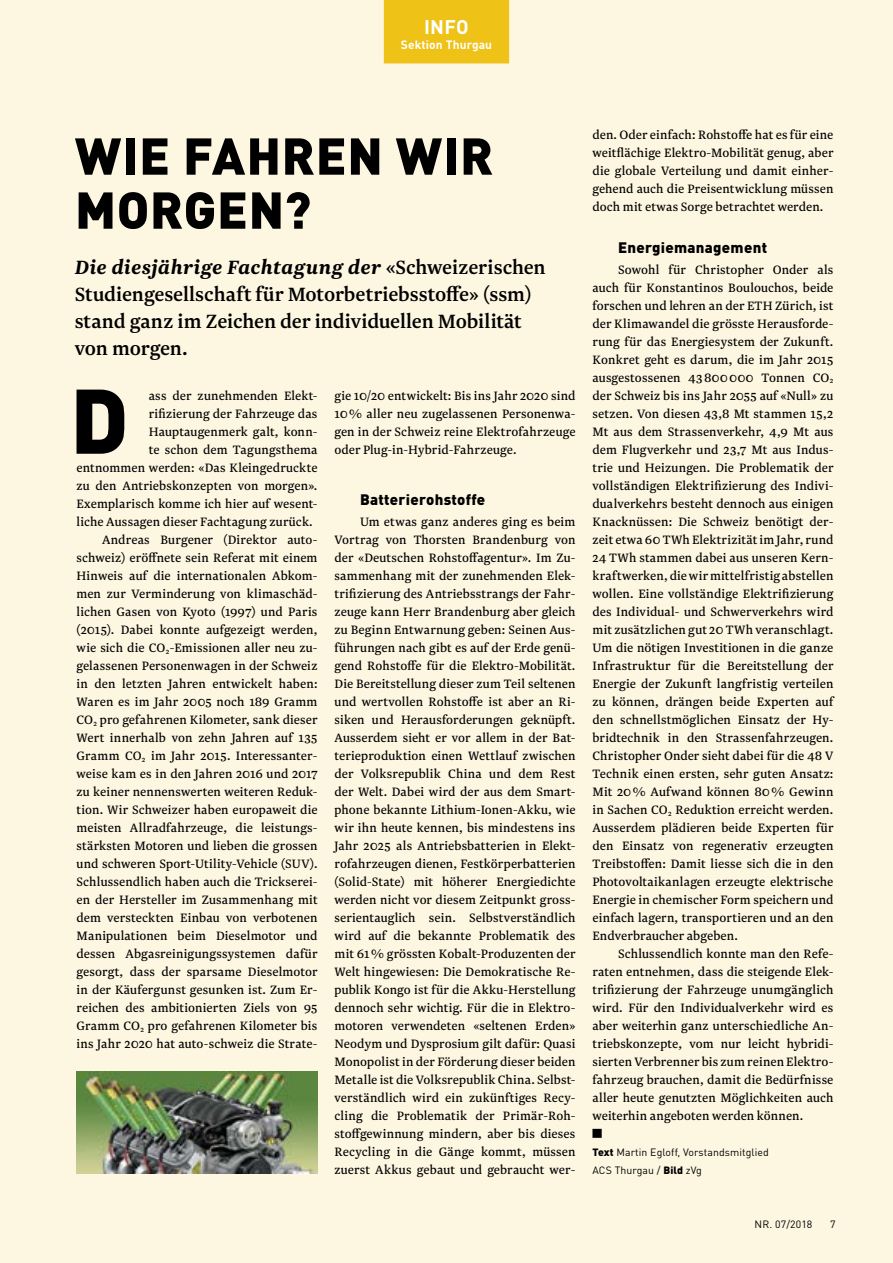
<style>
.page{position:relative;width:893px;height:1263px;background:#fdf6e1}
.page>*{position:absolute;margin:0;border:0;box-sizing:border-box;transform-origin:0 0}
.t1{font:900 90.15px "DIN Pro";color:#000}
.t2{font:900 51px/54px "DIN Pro";letter-spacing:.01em;color:#000}
.t3{font:500 22.5px/27px "Newzald";letter-spacing:-.005em;color:#000}
.t4{font:700 19.5px "DIN Pro";color:#fff}
.t5{font:900 15px "DIN Pro";letter-spacing:.02em;color:#000}
.t6{font:14.25px/18px "Newzald";letter-spacing:.005em;color:#000;text-align:justify}
.t7{font:700 12px "DIN Pro";letter-spacing:.01em;color:#fff}
.t8{font:10.5px/18px "DIN Pro";letter-spacing:.01em;color:#000}
.s1{font-weight:700;font-style:italic}
.s2{font-weight:900}
</style>
<div class="page">
<div style="left:592px;top:1129px;width:10px;height:9px;background:#000"></div>
<img style="left:77px;top:1071px;width:240px;height:103px">
<div style="left:384px;top:0;width:125px;height:63px;background:#eec216"></div>
<h3 class="t4" style="left:424px;top:11px;width:20px">Info</h3>
<p class="t7" style="left:401px;top:35px;width:93px">Sektion Thurgau</p>
<h2 class="t2" style="left:75px;top:123px;width:420px">WIE FAHREN WIR<br>MORGEN?</h2>
<h3 class="t3" style="left:75px;top:253px;width:472px"><span class="s1">Die diesjährige Fachtagung der</span> «Schweizerischen Studiengesellschaft für Motorbetriebsstoffe» (ssm) stand ganz im Zeichen der individuellen Mobilität von morgen.</h3>
<h1 class="t1" style="left:70px;top:344px;width:60px">D</h1>
<p class="t6" style="left:149px;top:386px;width:170px">ass der zunehmenden Elekt-</p>
<p class="t6" style="left:334px;top:386px;width:242px">gie 10/20 entwickelt: Bis ins Jahr 2020 sind 10 % aller neu zugelassenen Personenwa&shy;gen in der Schweiz reine Elektrofahrzeuge oder Plug-in-Hybrid-Fahrzeuge.</p>
<p class="t5" style="left:360px;top:486px;width:127px">Batterierohstoffe</p>
<p class="t6" style="left:334px;top:512px;width:242px;text-indent:26px">Um etwas ganz anderes ging es beim Vortrag von Thorsten Brandenburg von der «Deutschen Rohstoffagentur». Im Zu&shy;sammenhang mit der zunehmenden Elek&shy;trifizierung des Antriebsstrangs der Fahr&shy;zeuge kann Herr Brandenburg aber gleich zu Beginn Entwarnung geben: Seinen Aus&shy;führungen nach gibt es auf der Erde genü&shy;gend Rohstoffe für die Elektro-Mobilität.<br>Die Bereitstellung dieser zum Teil seltenen und wertvollen Rohstoffe ist aber an Ri&shy;siken und Herausforderungen geknüpft.<br>Ausserdem sieht er vor allem in der Bat&shy;terieproduktion einen Wettlauf zwischen der Volksrepublik China und dem Rest der Welt. Dabei wird der aus dem Smart&shy;phone bekannte Lithium-Ionen-Akku, wie wir ihn heute kennen, bis mindestens ins Jahr 2025 als Antriebsbatterien in Elekt&shy;rofahrzeugen dienen, Festkörperbatterien (Solid-State) mit höherer Energiedichte werden nicht vor diesem Zeitpunkt gross&shy;serientauglich sein. Selbstverständlich wird auf die bekannte Problematik des mit 61 % grössten Kobalt-Produzenten der Welt hingewiesen: Die Demokratische Re&shy;publik Kongo ist für die Akku-Herstellung dennoch sehr wichtig. Für die in Elektro&shy;motoren verwendeten «seltenen Erden» Neodym und Dysprosium gilt dafür: Quasi Monopolist in der Förderung dieser beiden Metalle ist die Volksrepublik China. Selbst&shy;verständlich wird ein zukünftiges Recy&shy;cling die Problematik der Primär-Roh&shy;stoffgewinnung mindern, aber bis dieses Recycling in die Gänge kommt, müssen zuerst Akkus gebaut und gebraucht wer-</p>
<p class="t6" style="left:149px;top:404px;width:170px">rifizierung der Fahrzeuge das</p>
<p class="t6" style="left:149px;top:422px;width:170px">Hauptaugenmerk galt, konn-</p>
<p class="t6" style="left:149px;top:440px;width:170px">te schon dem Tagungsthema</p>
<p class="t6" style="left:77px;top:458px;width:242px">entnommen werden: «Das Kleingedruckte</p>
<p class="t6" style="left:77px;top:476px;width:242px">zu den Antriebskonzepten von morgen».</p>
<p class="t6" style="left:77px;top:494px;width:242px">Exemplarisch komme ich hier auf wesent-</p>
<p class="t6" style="left:77px;top:512px;width:238px">liche Aussagen dieser Fachtagung zurück.</p>
<p class="t6" style="left:102px;top:530px;width:217px">Andreas Burgener (Direktor auto-</p>
<p class="t6" style="left:77px;top:548px;width:242px">schweiz) eröffnete sein Referat mit einem</p>
<p class="t6" style="left:77px;top:566px;width:242px">Hinweis auf die internationalen Abkom-</p>
<p class="t6" style="left:77px;top:584px;width:242px">men zur Verminderung von klimaschäd-</p>
<p class="t6" style="left:77px;top:602px;width:242px">lichen Gasen von Kyoto (1997) und Paris</p>
<p class="t6" style="left:77px;top:620px;width:242px">(2015). Dabei konnte aufgezeigt werden,</p>
<p class="t6" style="left:77px;top:638px;width:242px">wie sich die CO<sub>2</sub>-Emissionen aller neu zu-</p>
<p class="t6" style="left:77px;top:656px;width:242px">gelassenen Personenwagen in der Schweiz</p>
<p class="t6" style="left:77px;top:674px;width:242px">in den letzten Jahren entwickelt haben:</p>
<p class="t6" style="left:77px;top:692px;width:242px">Waren es im Jahr 2005 noch 189 Gramm</p>
<p class="t6" style="left:77px;top:710px;width:242px">CO<sub>2</sub> pro gefahrenen Kilometer, sank dieser</p>
<p class="t6" style="left:77px;top:728px;width:242px">Wert innerhalb von zehn Jahren auf 135</p>
<p class="t6" style="left:77px;top:746px;width:242px">Gramm CO<sub>2</sub> im Jahr 2015. Interessanter-</p>
<p class="t6" style="left:77px;top:764px;width:242px">weise kam es in den Jahren 2016 und 2017</p>
<p class="t6" style="left:77px;top:782px;width:242px">zu keiner nennenswerten weiteren Reduk-</p>
<p class="t6" style="left:77px;top:800px;width:242px">tion. Wir Schweizer haben europaweit die</p>
<p class="t6" style="left:77px;top:818px;width:242px">meisten Allradfahrzeuge, die leistungs-</p>
<p class="t6" style="left:77px;top:836px;width:242px">stärksten Motoren und lieben die grossen</p>
<p class="t6" style="left:77px;top:854px;width:242px">und schweren Sport-Utility-Vehicle (SUV).</p>
<p class="t6" style="left:77px;top:872px;width:242px">Schlussendlich haben auch die Trickserei-</p>
<p class="t6" style="left:77px;top:890px;width:242px">en der Hersteller im Zusammenhang mit</p>
<p class="t6" style="left:77px;top:908px;width:242px">dem versteckten Einbau von verbotenen</p>
<p class="t6" style="left:77px;top:926px;width:242px">Manipulationen beim Dieselmotor und</p>
<p class="t6" style="left:77px;top:944px;width:242px">dessen Abgasreinigungssystemen dafür</p>
<p class="t6" style="left:77px;top:962px;width:242px">gesorgt, dass der sparsame Dieselmotor</p>
<p class="t6" style="left:77px;top:980px;width:242px">in der Käufergunst gesunken ist. Zum Er-</p>
<p class="t6" style="left:77px;top:998px;width:242px">reichen des ambitionierten Ziels von 95</p>
<p class="t6" style="left:77px;top:1016px;width:242px">Gramm CO<sub>2</sub> pro gefahrenen Kilometer bis</p>
<p class="t6" style="left:77px;top:1034px;width:242px">ins Jahr 2020 hat auto-schweiz die Strate-</p>
<p class="t6" style="left:592px;top:125px;width:242px">den. Oder einfach: Rohstoffe hat es für eine weitflächige Elektro-Mobilität genug, aber die globale Verteilung und damit einher&shy;gehend auch die Preisentwicklung müssen doch mit etwas Sorge betrachtet werden.</p>
<p class="t5" style="left:618px;top:234px;width:151px">Energiemanagement</p>
<p class="t6" style="left:592px;top:260px;width:242px;text-indent:26px">Sowohl für Christopher Onder als auch für Konstantinos Boulouchos, beide forschen und lehren an der ETH Zürich, ist der Klimawandel die grösste Herausforde&shy;rung für das Energiesystem der Zukunft.<br>Konkret geht es darum, die im Jahr 2015 ausgestossenen 43 800 000 Tonnen CO<sub>2 </sub>der Schweiz bis ins Jahr 2055 auf «Null» zu setzen. Von diesen 43,8 Mt stammen 15,2<br>Mt aus dem Strassenverkehr, 4,9 Mt aus dem Flugverkehr und 23,7 Mt aus Indus&shy;trie und Heizungen. Die Problematik der vollständigen Elektrifizierung des Indivi&shy;dualverkehrs besteht dennoch aus einigen Knacknüssen: Die Schweiz benötigt der&shy;zeit etwa 60 TWh Elektrizität im Jahr, rund 24 TWh stammen dabei aus unseren Kern&shy;kraftwerken, die wir mittelfristig abstellen wollen. Eine vollständige Elektrifizierung des Individual- und Schwerverkehrs wird mit zusätzlichen gut 20 TWh veranschlagt.<br>Um die nötigen Investitionen in die ganze Infrastruktur für die Bereitstellung der Energie der Zukunft langfristig verteilen zu können, drängen beide Experten auf den schnellstmöglichen Einsatz der Hy&shy;bridtechnik in den Strassenfahrzeugen.<br>Christopher Onder sieht dabei für die 48 V Technik einen ersten, sehr guten Ansatz:<br>Mit 20 % Aufwand können 80 % Gewinn in Sachen CO<sub>2</sub> Reduktion erreicht werden.<br>Ausserdem plädieren beide Experten für den Einsatz von regenerativ erzeugten Treibstoffen: Damit liesse sich die in den Photovoltaikanlagen erzeugte elektrische Energie in chemischer Form speichern und einfach lagern, transportieren und an den Endverbraucher abgeben.</p>
<p class="t6" style="left:592px;top:944px;width:242px;text-indent:26px">Schlussendlich konnte man den Refe&shy;raten entnehmen, dass die steigende Elek&shy;trifizierung der Fahrzeuge unumgänglich wird. Für den Individualverkehr wird es aber weiterhin ganz unterschiedliche An&shy;triebskonzepte, vom nur leicht hybridi&shy;sierten Verbrenner bis zum reinen Elektro&shy;fahrzeug brauchen, damit die Bedürfnisse aller heute genutzten Möglichkeiten auch weiterhin angeboten werden können.</p>
<p class="t8" style="left:592px;top:1142px;width:178px"><span class="s2">Text</span> Martin Egloff, Vorstandsmitglied<br>ACS Thurgau / <span class="s2">Bild</span> zVg</p>
<p class="t8" style="left:755px;top:1214px;width:59px">NR. 07/2018</p>
<p class="t8" style="left:830px;top:1214px;width:7px">7</p>
</div>
